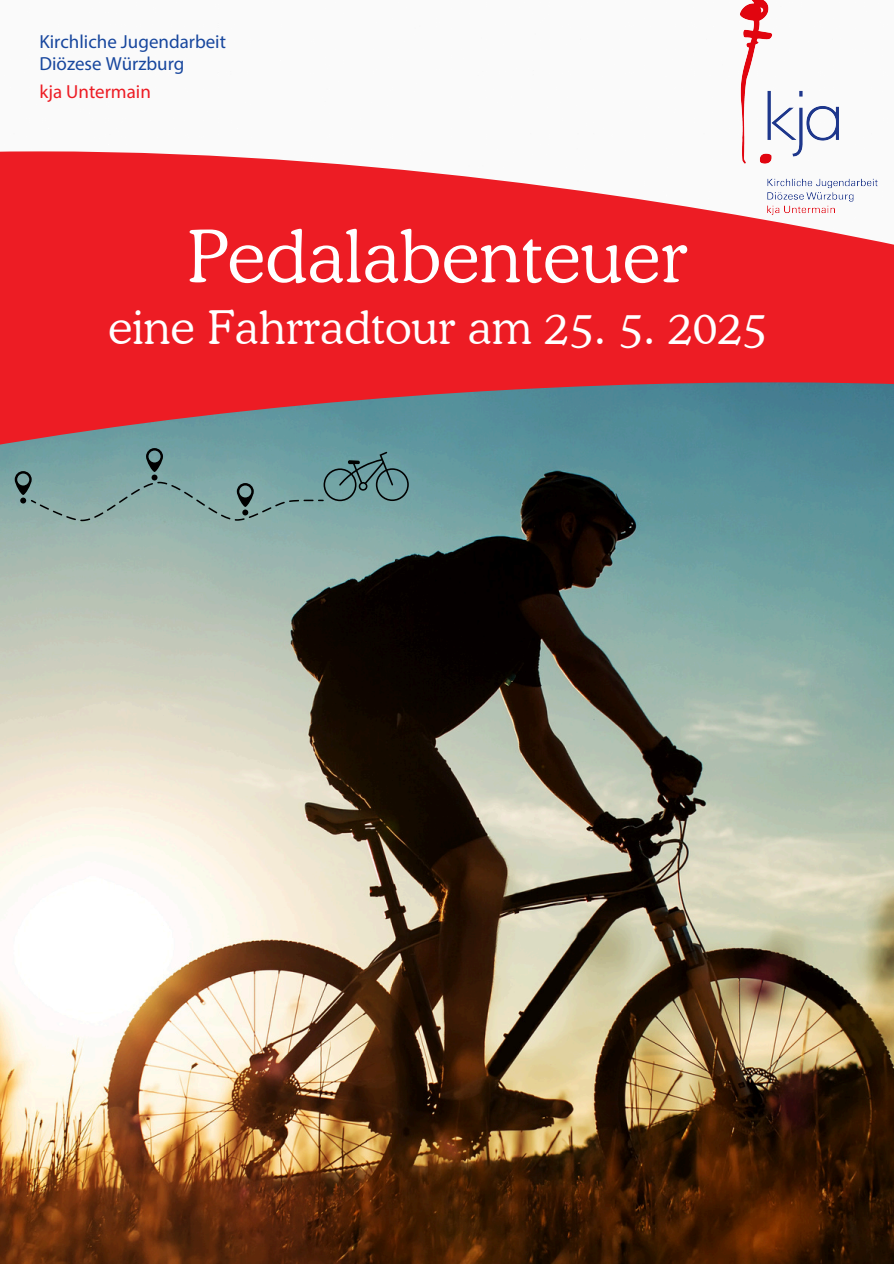
<style>
.page{position:relative;width:894px;height:1264px;background:#fff}
.page>*{position:absolute;margin:0;border:0;box-sizing:border-box;transform-origin:0 0}
.t1{font:300 71.85px "Cooper BT";color:#fff}
.t2{font:300 46.05px "Cooper BT";color:#fff}
.t3{font:18.9px/22.4px "Myriad Pro";color:#18479e}
.t4{font:18.9px "Myriad Pro";color:#ed1c24}
</style>
<div class="page">
<img style="left:0;top:448px;width:893px;height:814px">
<svg style="left:0;top:151px;width:893px;height:297px;background:#d43d45"></svg>
<img style="left:733px;top:0;width:160px;height:226px">
<svg style="left:15px;top:448px;width:393px;height:73px;background:#769e9e"></svg>
<p class="t3" style="left:40px;top:32px;width:188px">Kirchliche Jugendarbeit<br>Diözese Würzburg</p>
<p class="t4" style="left:40px;top:84px;width:113px">kja Untermain</p>
<p class="t1" style="left:187px;top:213px;width:501px">Pedalabenteuer</p>
<p class="t2" style="left:108px;top:300px;width:660px">eine Fahrradtour am 25. 5. 2025</p>
</div>
